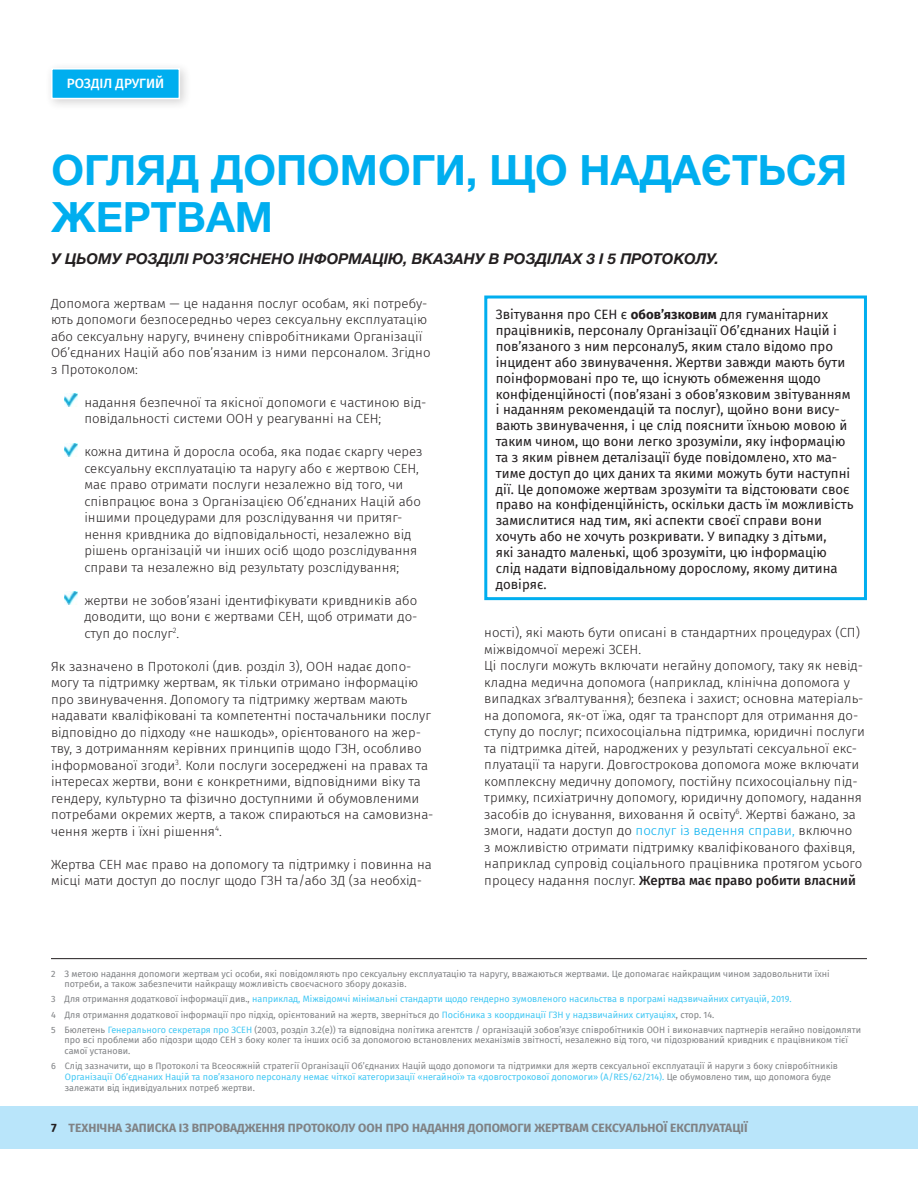
<style>
.page{position:relative;width:918px;height:1188px;background:#fff}
.page>*{position:absolute;margin:0;border:0;box-sizing:border-box;transform-origin:0 0}
.t1{font:700 42px/46.5px "Helvetica Neue Cyr";color:#00aeef}
.t2{font:italic 700 15px "Helvetica Neue Cyr";color:#231f20}
.t3{font:500 13.5px "Fira Sans";color:#fff}
.t4{font:300 13.2px/16.5px "Fira Sans";color:#231f20}
.t5{font:13.2px/15.9px "Fira Sans";color:#231f20}
.t6{font:700 12px "Fira Sans";color:#808285}
.t7{font:9px/10.8px "Fira Sans";color:#808285}
.s1{font-weight:700}
.s2{color:#00aeef}
.s3{font-weight:500}
.s4{color:#40c7f4}
.s5{color:#231f20}
</style>
<div class="page">
<div style="left:0;top:1106px;width:918px;height:43px;background:#b9e5fa"></div>
<div style="left:45px;top:62px;width:147px;height:49px;background:#231f20;opacity:.2"></div>
<div style="left:51px;top:68px;width:129px;height:31px;background:#00aeef;border:2px solid #fff"></div>
<hr style="left:51px;top:958px;width:816px;height:1px;background:#231f20">
<div style="left:484px;top:296px;width:383px;height:304px;border:3px solid #00aeef"></div>
<img style="left:64px;top:394px;width:14px;height:13px">
<img style="left:64px;top:443px;width:14px;height:13px">
<img style="left:64px;top:592px;width:14px;height:13px">
<p class="t3" style="left:67px;top:73px;width:99px">РОЗДІЛ ДРУГИЙ</p>
<h1 class="t1" style="left:51px;top:147px;width:797px">ОГЛЯД ДОПОМОГИ, ЩО НАДАЄТЬСЯ<br>ЖЕРТВАМ</h1>
<p class="t2" style="left:51px;top:250px;width:670px">У ЦЬОМУ РОЗДІЛІ РОЗ’ЯСНЕНО ІНФОРМАЦІЮ, ВКАЗАНУ В РОЗДІЛАХ 3 І 5 ПРОТОКОЛУ.</p>
<p class="t4" style="left:51px;top:295px;width:381px">Допомога жертвам — це надання послуг особам, які потребу&shy;ють допомоги безпосередньо через сексуальну експлуатацію або сексуальну наругу, вчинену співробітниками Організації Об’єднаних Націй або пов’язаним із ними персоналом. Згідно з Протоколом:</p>
<p class="t4" style="left:84px;top:394px;width:344px">надання безпечної та якісної допомоги є частиною від&shy;повідальності системи ООН у реагуванні на СЕН;</p>
<p class="t4" style="left:84px;top:443px;width:340px">кожна дитина й доросла особа, яка подає скаргу через сексуальну експлуатацію та наругу або є жертвою СЕН, має право отримати послуги незалежно від того, чи співпрацює вона з Організацією Об’єднаних Націй або іншими процедурами для розслідування чи притяг&shy;нення кривдника до відповідальності, незалежно від рішень організацій чи інших осіб щодо розслідування справи та незалежно від результату розслідування;</p>
<p class="t4" style="left:84px;top:592px;width:335px;text-align:justify">жертви не зобов’язані ідентифікувати кривдників або доводити, що вони є жертвами СЕН, щоб отримати до&shy;ступ до послуг<sup>2</sup>.</p>
<p class="t4" style="left:51px;top:658px;width:384px">Як зазначено в Протоколі (див. розділ 3), ООН надає допо&shy;могу та підтримку жертвам, як тільки отримано інформацію про звинувачення. Допомогу та підтримку жертвам мають надавати кваліфіковані та компетентні постачальники послуг відповідно до підходу «не нашкодь», орієнтованого на жер&shy;тву, з дотриманням керівних принципів щодо ГЗН, особливо інформованої згоди<sup>3</sup>. Коли послуги зосереджені на правах та інтересах жертви, вони є конкретними, відповідними віку та гендеру, культурно та фізично доступними й обумовленими потребами окремих жертв, а також спираються на самовизна&shy;чення жертв і їхні рішення<sup>4</sup>.</p>
<p class="t4" style="left:51px;top:856px;width:382px">Жертва СЕН має право на допомогу та підтримку і повинна на місці мати доступ до послуг щодо ГЗН та/або ЗД (за необхід-</p>
<p class="t5" style="left:496px;top:306px;width:359px">Звітування про СЕН є <span class="s1">обов’язковим</span> для гуманітарних працівників, персоналу Організації Об’єднаних Націй і пов’язаного з ним персоналу5, яким стало відомо про інцидент або звинувачення. Жертви завжди мають бути поінформовані про те, що існують обмеження щодо конфіденційності (пов’язані з обов’язковим звітуванням і наданням рекомендацій та послуг), щойно вони вису&shy;вають звинувачення, і це слід пояснити їхньою мовою й таким чином, що вони легко зрозуміли, яку інформацію та з яким рівнем деталізації буде повідомлено, хто ма&shy;тиме доступ до цих даних та якими можуть бути наступні дії. Це допоможе жертвам зрозуміти та відстоювати своє право на конфіденційність, оскільки дасть їм можливість замислитися над тим, які аспекти своєї справи вони хочуть або не хочуть розкривати. У випадку з дітьми,<br>які занадто маленькі, щоб зрозуміти, цю інформацію слід надати відповідальному дорослому, якому дитина довіряє.</p>
<p class="t4" style="left:484px;top:624px;width:382px">ності), які мають бути описані в стандартних процедурах (СП) міжвідомчої мережі ЗСЕН.<br>Ці послуги можуть включати негайну допомогу, таку як невід&shy;кладна медична допомога (наприклад, клінічна допомога у випадках зґвалтування); безпека і захист; основна матеріаль&shy;на допомога, як-от їжа, одяг та транспорт для отримання до&shy;ступу до послуг; психосоціальна підтримка, юридичні послуги та підтримка дітей, народжених у результаті сексуальної екс&shy;плуатації та наруги. Довгострокова допомога може включати комплексну медичну допомогу, постійну психосоціальну під&shy;тримку, психіатричну допомогу, юридичну допомогу, надання засобів до існування, виховання й освіту<sup>6</sup>. Жертві бажано, за змоги, надати доступ до <span class="s2">послуг із ведення справи,</span> включно<br>з можливістю отримати підтримку кваліфікованого фахівця, наприклад супровід соціального працівника протягом усього процесу надання послуг. <span class="s3">Жертва має право робити власний</span></p>
<p class="t7" style="left:64px;top:968px;width:767px;text-indent:-13px">2 З метою надання допомоги жертвам усі особи, які повідомляють про сексуальну експлуатацію та наругу, вважаються жертвами. Це допомагає найкращим чином задовольнити їхні потреби, а також забезпечити найкращу можливість своєчасного збору доказів.</p>
<p class="t7" style="left:51px;top:992px;width:812px;line-height:15px">3 Для отримання додаткової інформації див., <span class="s4">наприклад, Міжвідомчі мінімальні стандарти щодо гендерно зумовленого насильства в програмі надзвичайних ситуацій, 2019.<br></span>4 Для отримання додаткової інформації про підхід, орієнтований на жертв, зверніться до <span class="s4">Посібника з координації ГЗН у надзвичайних ситуаціях</span>, стор. 14.<br>5 Бюлетень <span class="s4">Генерального секретаря про ЗСЕН</span> (2003, розділ 3.2(e)) та відповідна політика агентств / організацій зобов’язує співробітників ООН і виконавчих партнерів негайно повідомляти</p>
<p class="t7" style="left:65px;top:1035px;width:785px">про всі проблеми або підозри щодо СЕН з боку колег та інших осіб за допомогою встановлених механізмів звітності, незалежно від того, чи підозрюваний кривдник є працівником тієї самої установи.</p>
<p class="t7" style="left:65px;top:1060px;width:775px;text-indent:-14px">6 Слід зазначити, що в Протоколі та Всеосяжній стратегії Організації Об’єднаних Націй щодо допомоги та підтримки для жертв сексуальної експлуатації й наруги з боку співробітників<br><span class="s4">Організації Об’єднаних Націй та пов’язаного персоналу немає чіткої категоризації «негайної» та «довгострокової допомоги» (A/RES/62/214).</span> Це обумовлено тим, що допомога буде залежати від індивідуальних потреб жертви.</p>
<p class="t6" style="left:51px;top:1118px;width:698px"><span class="s5">7</span> ТЕХНІЧНА ЗАПИСКА ІЗ ВПРОВАДЖЕННЯ ПРОТОКОЛУ ООН ПРО НАДАННЯ ДОПОМОГИ ЖЕРТВАМ СЕКСУАЛЬНОЇ ЕКСПЛУАТАЦІЇ</p>
</div>
